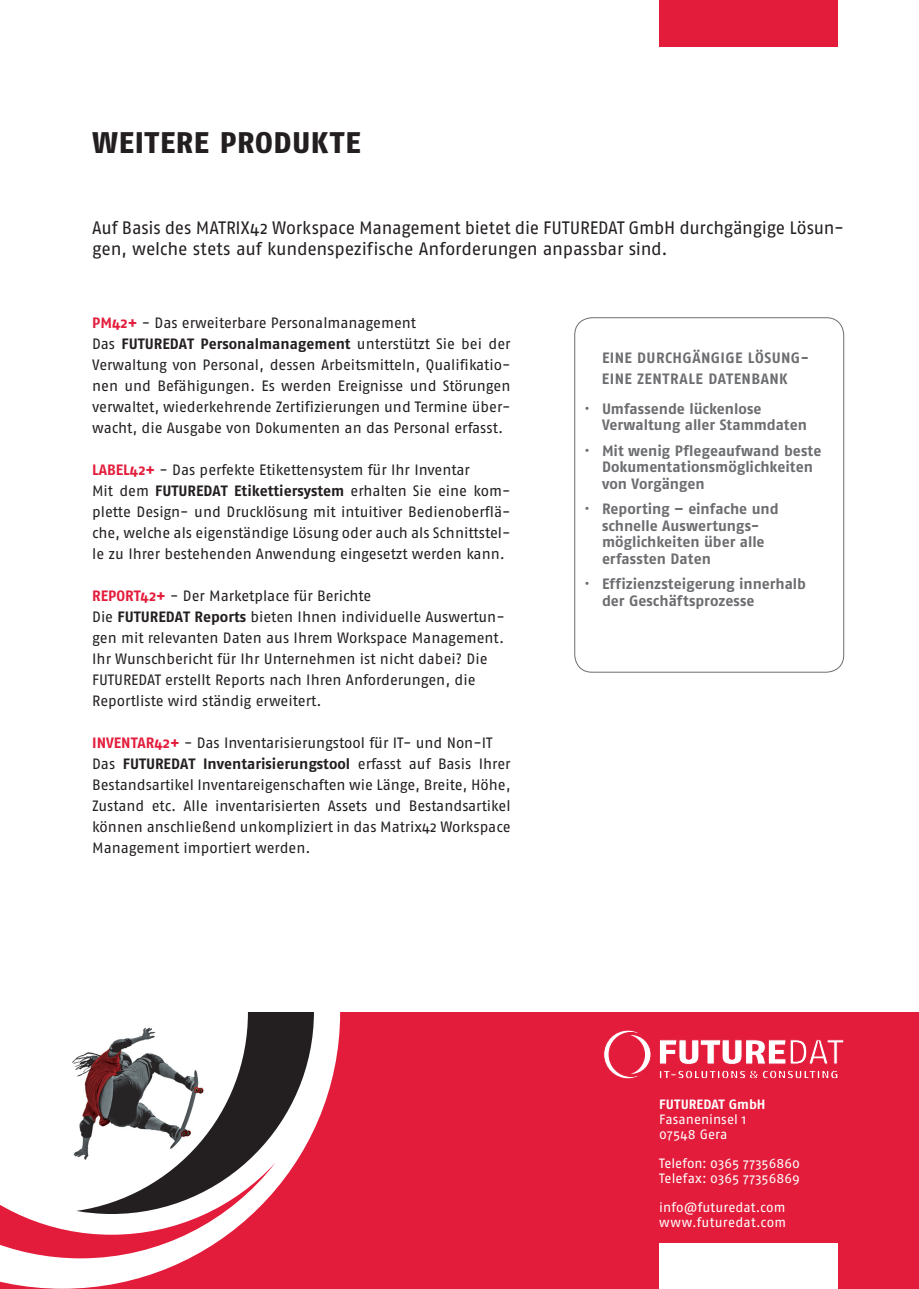
<style>
.page{position:relative;width:919px;height:1289px;background:#fff}
.page>*{position:absolute;margin:0;border:0;box-sizing:border-box;transform-origin:0 0}
.t1{font:800 29.7px "Fago No";letter-spacing:.02em;color:#231f20}
.t2{font:18px/21.3px "Fago No";letter-spacing:-.01em;color:#231f20}
.t3{font:15px/21px "Fago No";letter-spacing:-.005em;color:#231f20}
.t4{font:700 15px/16.5px "Fago No";color:#6c6d70}
.t5{font:700 15px "Fago No";letter-spacing:.02em;color:#6c6d70}
.t6{font:13.5px/14.7px "Fago No";letter-spacing:.005em;color:#fff}
.t7{font:700 13.5px "Fago No";color:#fff}
.s1{font-weight:700;color:#e41c3b}
.s2{font-weight:700}
.s3{font-weight:400}
</style>
<div class="page">
<div style="left:0;top:1012px;width:918px;height:276px;background:#e41c3b"></div>
<div style="left:574px;top:317px;width:270px;height:355px;border:1px solid #6c6d70;border-radius:17px"></div>
<div style="left:659px;top:0;width:178px;height:46px;background:#e41c3b"></div>
<svg style="left:659px;top:1039px;width:185px;height:25px"></svg>
<svg style="left:659px;top:1070px;width:179px;height:8px"></svg>
<svg style="left:603px;top:1030px;width:48px;height:48px"></svg>
<div style="left:659px;top:1243px;width:178px;height:45px;background:#fff"></div>
<svg style="left:0;top:1012px;width:340px;height:276px"></svg>
<svg style="left:275px;top:1012px;width:39px;height:201px"></svg>
<svg style="left:0;top:1012px;width:275px;height:246px;background:#c9b0b4"></svg>
<h1 class="t1" style="left:92px;top:125px;width:270px">WEITERE PRODUKTE</h1>
<p class="t2" style="left:92px;top:217px;width:753px">Auf Basis des MATRIX42 Workspace Management bietet die FUTUREDAT GmbH durchgängige Lösun&shy;gen, welche stets auf kundenspezifische Anforderungen anpassbar sind.</p>
<p class="t3" style="left:92px;top:312px;width:420px"><span class="s1">PM42+</span> - Das erweiterbare Personalmanagement<br>Das <span class="s2">FUTUREDAT Personalmanagement</span> unterstützt Sie bei der Verwaltung von Personal, dessen Arbeitsmitteln, Qualifikatio&shy;nen und Befähigungen. Es werden Ereignisse und Störungen verwaltet, wiederkehrende Zertifizierungen und Termine über&shy;wacht, die Ausgabe von Dokumenten an das Personal erfasst.</p>
<p class="t3" style="left:92px;top:459px;width:420px"><span class="s1">LABEL42+</span> - Das perfekte Etikettensystem für Ihr Inventar<br>Mit dem <span class="s2">FUTUREDAT Etikettiersystem</span> erhalten Sie eine kom&shy;plette Design- und Drucklösung mit intuitiver Bedienoberflä&shy;che, welche als eigenständige Lösung oder auch als Schnittstel&shy;le zu Ihrer bestehenden Anwendung eingesetzt werden kann.</p>
<p class="t3" style="left:92px;top:585px;width:414px"><span class="s1">REPORT42+</span> - Der Marketplace für Berichte<br>Die <span class="s2">FUTUREDAT Reports</span> bieten Ihnen individuelle Auswertun&shy;gen mit relevanten Daten aus Ihrem Workspace Management.<br>Ihr Wunschbericht für Ihr Unternehmen ist nicht dabei? Die FUTUREDAT erstellt Reports nach Ihren Anforderungen, die Reportliste wird ständig erweitert.</p>
<p class="t3" style="left:92px;top:732px;width:420px"><span class="s1">INVENTAR42+</span> - Das Inventarisierungstool für IT- und Non-IT Das <span class="s2">FUTUREDAT Inventarisierungstool</span> erfasst auf Basis Ihrer Bestandsartikel Inventareigenschaften wie Länge, Breite, Höhe, Zustand etc. Alle inventarisierten Assets und Bestandsartikel können anschließend unkompliziert in das Matrix42 Workspace Management importiert werden.</p>
<p class="t4" style="left:602px;top:349px;width:16px">Eine</p>
<p class="t5" style="left:637px;top:349px;width:173px">durchgängige lösung-</p>
<p class="t4" style="left:602px;top:370px;width:9px">eine</p>
<p class="t4" style="left:637px;top:370px;width:17px">zentra</p>
<p class="t4" style="left:688px;top:370px;width:30px">le daten</p>
<p class="t4" style="left:751px;top:370px;width:20px">bank</p>
<p class="t4" style="left:602px;top:400px;width:206px;text-indent:-18px"><span class="s3">•</span> Umfassende lückenlose<br>Verwaltung aller Stammdaten</p>
<p class="t4" style="left:602px;top:442px;width:221px;text-indent:-18px"><span class="s3">•</span> Mit wenig Pflegeaufwand beste<br>Dokumentationsmöglichkeiten von Vorgängen</p>
<p class="t4" style="left:602px;top:500px;width:178px;text-indent:-18px"><span class="s3">•</span> Reporting – einfache und schnelle Auswertungs&shy;möglichkeiten über alle erfassten Daten</p>
<p class="t4" style="left:602px;top:575px;width:205px;text-indent:-18px"><span class="s3">•</span> Effizienzsteigerung innerhalb der Geschäftsprozesse</p>
<p class="t7" style="left:659px;top:1096px;width:106px">FUTUREDAT GmbH</p>
<p class="t6" style="left:659px;top:1111px;width:88px">Fasaneninsel 1<br>07548 Gera</p>
<p class="t6" style="left:659px;top:1155px;width:142px">Telefon: 0365 77356860<br>Telefax: 0365 77356869</p>
<p class="t6" style="left:659px;top:1200px;width:128px">info@futuredat.com www.futuredat.com</p>
</div>
